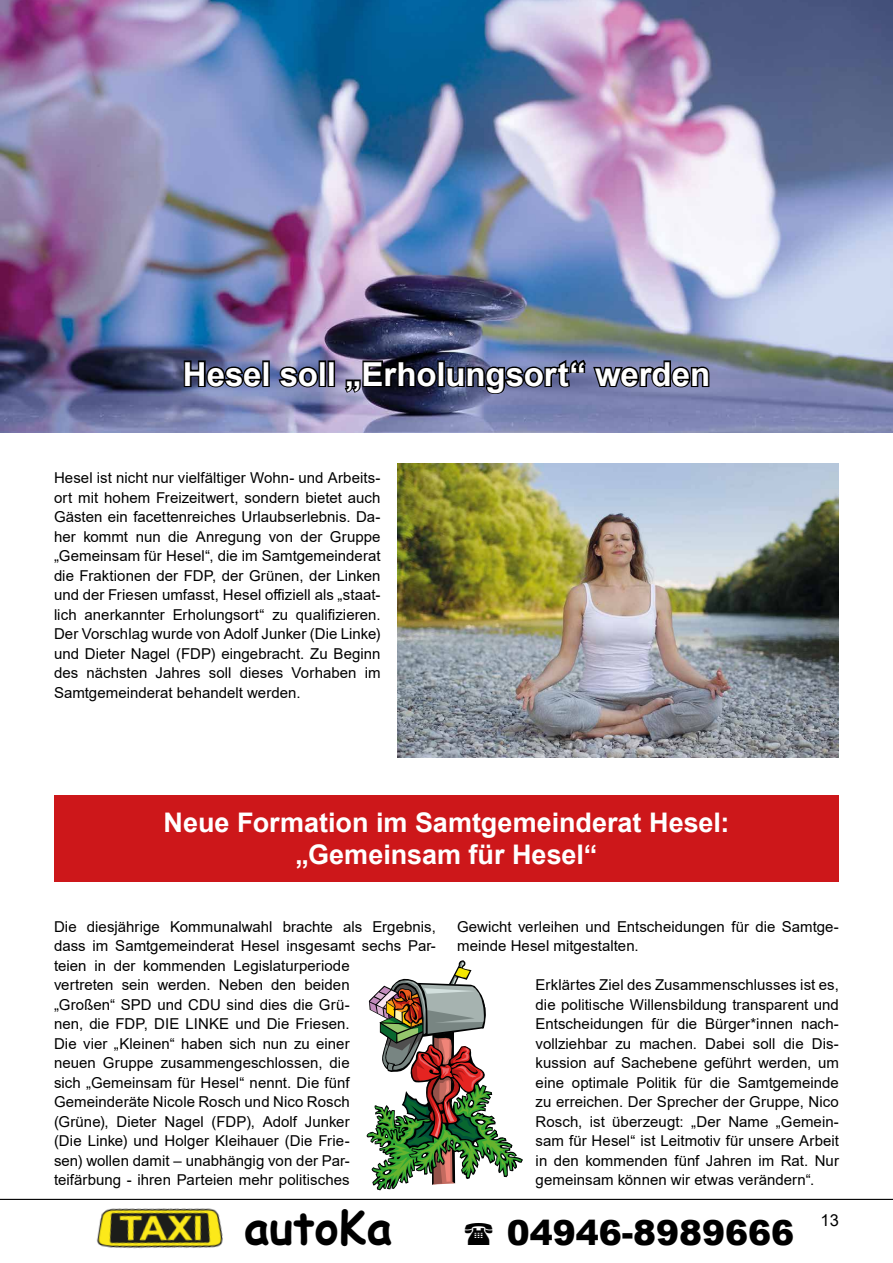
<style>
.page{position:relative;width:893px;height:1263px;background:#fff}
.page>*{position:absolute;margin:0;border:0;box-sizing:border-box;transform-origin:0 0}
.t1{font:700 45.75px "Comic Sans MS";color:#000}
.t2{font:900 34.5px "Arial";color:#000}
.t3{font:700 33px "Arial";letter-spacing:-.005em;color:#fff}
.t4{font:700 27px/32.4px "Arial";color:#fff;text-align:center}
.t5{font:16.5px "Arial";color:#000}
.t6{font:15px/19.5px "Arial";letter-spacing:.005em;color:#000}
</style>
<div class="page">
<hr style="left:0;top:1199px;width:893px;height:1px;background:#000">
<img style="left:0;top:0;width:893px;height:432px">
<img style="left:96px;top:1208px;width:127px;height:41px">
<div style="left:54px;top:795px;width:785px;height:87px;background:#cd171a"></div>
<svg style="left:182px;top:359px;width:82px;height:30px;background:#31364e"></svg>
<div style="left:262px;top:360px;width:8px;height:27px;border:3px solid #000"></div>
<svg style="left:277px;top:364px;width:43px;height:26px"></svg>
<div style="left:319px;top:360px;width:7px;height:27px;border:3px solid #000"></div>
<div style="left:328px;top:360px;width:7px;height:27px;border:3px solid #000"></div>
<svg style="left:343px;top:359px;width:96px;height:36px;background:#282738"></svg>
<div style="left:437px;top:360px;width:8px;height:27px;border:3px solid #000"></div>
<svg style="left:445px;top:357px;width:266px;height:39px;background:#4a4f6d"></svg>
<img style="left:398px;top:464px;width:441px;height:294px">
<svg style="left:367px;top:960px;width:156px;height:230px"></svg>
<h3 class="t3" style="left:183px;top:351px;width:529px">Hesel soll „Erholungsort“ werden</h3>
<p class="t6" style="left:54px;top:468px;width:328px;text-align:justify">Hesel ist nicht nur vielfältiger Wohn- und Arbeits&shy;ort mit hohem Freizeitwert, sondern bietet auch Gästen ein facettenreiches Urlaubserlebnis. Da&shy;her kommt nun die Anregung von der Gruppe „Gemeinsam für Hesel“, die im Samtgemeinderat die Fraktionen der FDP, der Grünen, der Linken und der Friesen umfasst, Hesel offiziell als „staat&shy;lich anerkannter Erholungsort“ zu qualifizieren.<br>Der Vorschlag wurde von Adolf Junker (Die Linke) und Dieter Nagel (FDP) eingebracht. Zu Beginn des nächsten Jahres soll dieses Vorhaben im Samtgemeinderat behandelt werden.</p>
<h3 class="t4" style="left:164px;top:807px;width:567px">Neue Formation im Samtgemeinderat Hesel: „Gemeinsam für Hesel“</h3>
<p class="t6" style="left:54px;top:916px;width:383px">Die diesjährige Kommunalwahl brachte als Ergebnis, dass im Samtgemeinderat Hesel insgesamt sechs Par&shy;teien in der kommenden Legislaturperiode<br>vertreten sein werden. Neben den beiden<br>„Großen“ SPD und CDU sind dies die Grü-<br>nen, die FDP, DIE LINKE und Die Friesen.<br>Die vier „Kleinen“ haben sich nun zu einer<br>neuen Gruppe zusammengeschlossen, die<br>sich „Gemeinsam für Hesel“ nennt. Die fünf Gemeinderäte Nicole Rosch und Nico Rosch<br>(Grüne), Dieter Nagel (FDP), Adolf Junker<br>(Die Linke) und Holger Kleihauer (Die Frie-<br>sen) wollen damit – unabhängig von der Par-<br>teifärbung - ihren Parteien mehr politisches</p>
<p class="t6" style="left:457px;top:916px;width:383px">Gewicht verleihen und Entscheidungen für die Samtge&shy;meinde Hesel mitgestalten.</p>
<p class="t6" style="left:536px;top:975px;width:305px;text-align:justify">Erklärtes Ziel des Zusammenschlusses ist es, die politische Willensbildung transparent und Entscheidungen für die Bürger*innen nach&shy;vollziehbar zu machen. Dabei soll die Dis&shy;kussion auf Sachebene geführt werden, um eine optimale Politik für die Samtgemeinde zu erreichen. Der Sprecher der Gruppe, Nico Rosch, ist überzeugt: „Der Name „Gemein&shy;sam für Hesel“ ist Leitmotiv für unsere Arbeit in den kommenden fünf Jahren im Rat. Nur gemeinsam können wir etwas verändern“.</p>
<h1 class="t1" style="left:244px;top:1193px;width:149px">autoKa</h1>
<h2 class="t2" style="left:507px;top:1208px;width:289px">04946-8989666</h2>
<p class="t5" style="left:821px;top:1209px;width:20px">13</p>
</div>
